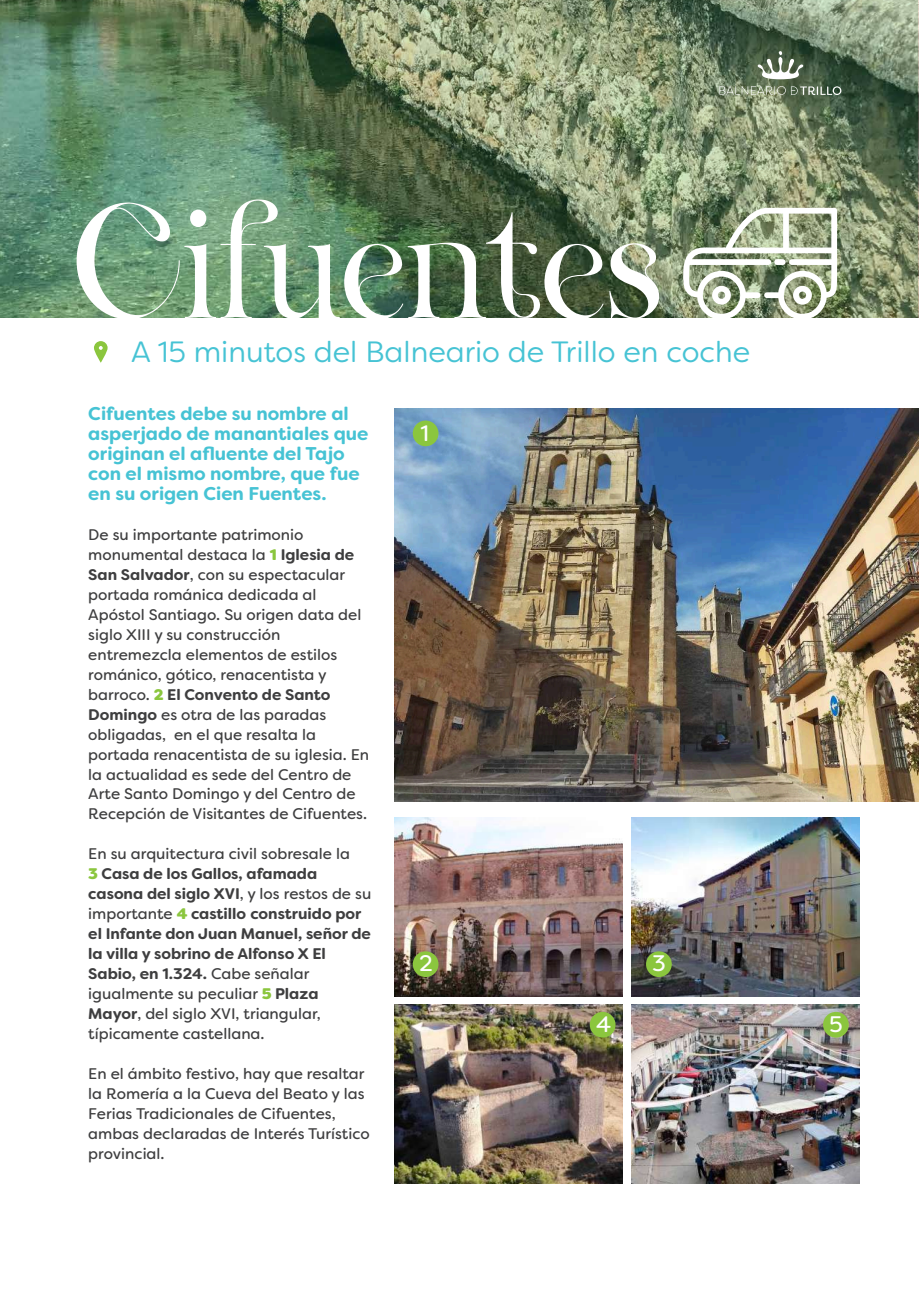
<style>
.page{position:relative;width:919px;height:1289px;background:#fff}
.page>*{position:absolute;margin:0;border:0;box-sizing:border-box;transform-origin:0 0}
.t1{font:157.95px "eunoia FREE";color:#fff;scale:.93 1}
.t2{font:29.25px "Filson Soft";color:#46c3d4}
.t3{font:22.5px "Filson Soft";color:#fff}
.t4{font:700 18.45px/20px "Filson Soft";color:#46c3d4}
.t5{font:15.3px/20px "Filson Soft";color:#3e3e3f}
.t6{font:700 15.3px/20px "Filson Soft";color:#3e3e3f}
.s1{font-weight:800;color:#8bc63e}
.s2{font-weight:700}
.s3{font-weight:400}
</style>
<div class="page">
<svg style="left:94px;top:341px;width:14px;height:22px"></svg>
<img style="left:1px;top:0;width:917px;height:317px">
<img style="left:395px;top:409px;width:523px;height:392px">
<img style="left:395px;top:817px;width:227px;height:179px">
<img style="left:631px;top:817px;width:228px;height:179px">
<img style="left:395px;top:1004px;width:227px;height:179px">
<img style="left:631px;top:1004px;width:228px;height:179px">
<div style="left:413px;top:420px;width:25px;height:26px;background:#8bc63e;border-radius:50%"></div>
<div style="left:413px;top:951px;width:25px;height:26px;background:#8bc63e;border-radius:50%"></div>
<div style="left:646px;top:951px;width:25px;height:26px;background:#8bc63e;border-radius:50%"></div>
<div style="left:589px;top:1011px;width:26px;height:26px;background:#8bc63e;border-radius:50%"></div>
<div style="left:823px;top:1011px;width:25px;height:26px;background:#8bc63e;border-radius:50%"></div>
<svg style="left:757px;top:51px;width:46px;height:28px"></svg>
<svg style="left:719px;top:86px;width:122px;height:9px"></svg>
<svg style="left:683px;top:208px;width:154px;height:110px"></svg>
<div style="left:774px;top:259px;width:11px;height:6px;background:#fff;border-radius:3px"></div>
<h1 class="t1" style="left:77px;top:199px;width:632px">Cifuentes</h1>
<h2 class="t2" style="left:131px;top:334px;width:620px">A 15 minutos del Balneario de Trillo en coche</h2>
<p class="t4" style="left:88px;top:403px;width:281px">Cifuentes debe su nombre al asperjado de manantiales que originan el afluente del Tajo con el mismo nombre, que fue en su origen Cien Fuentes.</p>
<p class="t5" style="left:88px;top:524px;width:282px">De su importante patrimonio monumental destaca la <span class="s1">1</span> <span class="s2">Iglesia de San Salvador</span>, con su espectacular portada románica dedicada al Apóstol Santiago. Su origen data del siglo XIII y su construcción entremezcla elementos de estilos románico, gótico, renacentista y barroco. <span class="s1">2</span> <span class="s2">El Convento de Santo Domingo</span> es otra de las paradas obligadas, en el que resalta la portada renacentista de su iglesia. En la actualidad es sede del Centro de Arte Santo Domingo y del Centro de Recepción de Visitantes de Cifuentes.</p>
<p class="t6" style="left:88px;top:844px;width:284px"><span class="s3">En su arquitectura civil sobresale la<br></span><span class="s1">3</span> Casa de los Gallos, afamada casona del siglo XVI<span class="s3">, y los restos de su importante</span> <span class="s1">4</span> castillo construido por el Infante don Juan Manuel, señor de la villa y sobrino de Alfonso X El<br>Sabio, en 1.324. <span class="s3">Cabe señalar igualmente su peculiar</span> <span class="s1">5</span> Plaza<br>Mayor<span class="s3">, del siglo XVI, triangular, típicamente castellana.</span></p>
<p class="t5" style="left:88px;top:1063px;width:283px">En el ámbito festivo, hay que resaltar la Romería a la Cueva del Beato y las<br>Ferias Tradicionales de Cifuentes, ambas declaradas de Interés Turístico provincial.</p>
<h3 class="t3" style="left:420px;top:418px;width:10px">1</h3>
<h3 class="t3" style="left:419px;top:949px;width:15px">2</h3>
<h3 class="t3" style="left:652px;top:949px;width:15px">3</h3>
<h3 class="t3" style="left:596px;top:1009px;width:17px">4</h3>
<h3 class="t3" style="left:829px;top:1009px;width:15px">5</h3>
</div>
